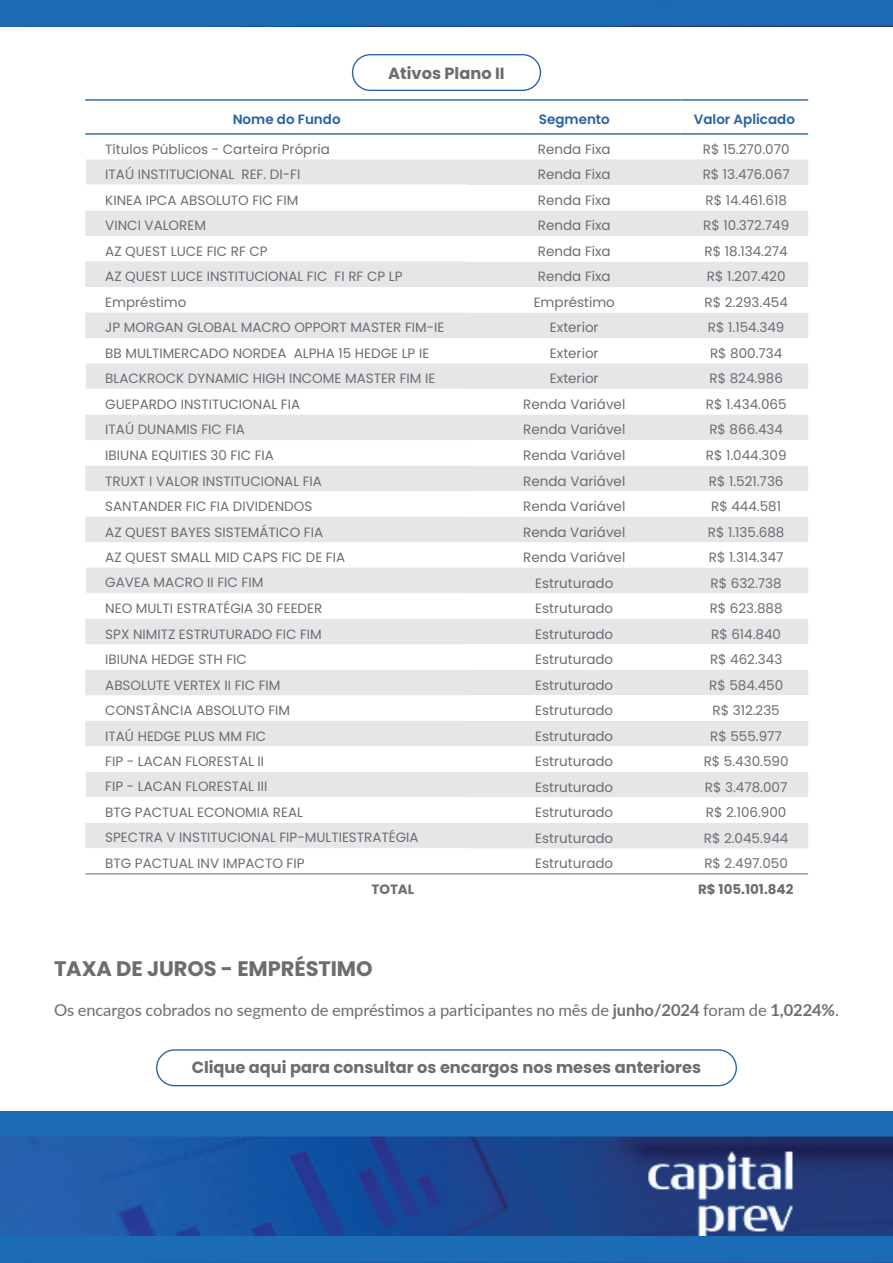
<style>
.page{position:relative;width:893px;height:1263px;background:#fff}
.page>*{position:absolute;margin:0;border:0;box-sizing:border-box;transform-origin:0 0}
.t1{font:700 21px "Poppins";letter-spacing:-.005em;color:#6c6d70}
.t2{font:16.5px "Lato";letter-spacing:-.005em;color:#6c6d70}
.t3{font:700 16.2px "Poppins";color:#6c6d70}
.t4{font:13.5px "Poppins";color:#6c6d70}
.t5{font:600 13.5px "Poppins";color:#2861a6}
.t6{font:700 13.5px "Poppins";color:#6c6d70}
.s1{font-weight:700}
</style>
<div class="page">
<div style="left:156px;top:1049px;width:581px;height:37px;border:1px solid #2861a6;border-radius:18px"></div>
<img style="left:0;top:1111px;width:893px;height:126px">
<div style="left:352px;top:54px;width:189px;height:37px;border:1px solid #2861a6;border-radius:18px"></div>
<svg style="left:85px;top:159px;width:723px;height:689px;fill:#e5e6e8"></svg>
<svg style="left:468px;top:236px;width:340px;height:639px"></svg>
<hr style="left:85px;top:99px;width:383px;height:2px;background:#2861a6">
<hr style="left:468px;top:99px;width:213px;height:2px;background:#2861a6">
<hr style="left:681px;top:99px;width:127px;height:2px;background:#2861a6">
<hr style="left:85px;top:133px;width:383px;height:2px;background:#2861a6">
<hr style="left:468px;top:133px;width:213px;height:2px;background:#2861a6">
<hr style="left:681px;top:133px;width:127px;height:2px;background:#2861a6">
<svg style="left:85px;top:159px;width:1px;height:25px"></svg>
<hr style="left:85px;top:184px;width:383px;height:1px;background:#fff">
<svg style="left:85px;top:364px;width:1px;height:25px"></svg>
<hr style="left:85px;top:389px;width:383px;height:1px;background:#fff">
<svg style="left:85px;top:568px;width:1px;height:25px"></svg>
<hr style="left:85px;top:593px;width:383px;height:1px;background:#fff">
<svg style="left:85px;top:772px;width:1px;height:25px"></svg>
<hr style="left:85px;top:797px;width:383px;height:1px;background:#fff">
<hr style="left:85px;top:873px;width:383px;height:1px;background:#6c6d70">
<hr style="left:468px;top:873px;width:213px;height:1px;background:#6c6d70">
<hr style="left:681px;top:873px;width:127px;height:1px;background:#6c6d70">
<div style="left:0;top:1237px;width:893px;height:26px;background:#1b6bb5"></div>
<div style="left:0;top:0;width:893px;height:26px;background:#1b6bb5"></div>
<p class="t3" style="left:388px;top:64px;width:118px">Ativos Plano II</p>
<p class="t5" style="left:233px;top:111px;width:109px">Nome do Fundo</p>
<p class="t5" style="left:539px;top:111px;width:72px">Segmento</p>
<p class="t5" style="left:694px;top:111px;width:103px">Valor Aplicado</p>
<p class="t4" style="left:105px;top:142px;width:226px">Títulos Públicos - Carteira Própria</p>
<p class="t4" style="left:538px;top:142px;width:74px">Renda Fixa</p>
<p class="t4" style="left:703px;top:142px;width:88px">R$ 15.270.070</p>
<p class="t4" style="left:105px;top:166px;width:197px">ITAÚ INSTITUCIONAL REF. DI-FI</p>
<p class="t4" style="left:538px;top:167px;width:74px">Renda Fixa</p>
<p class="t4" style="left:703px;top:167px;width:89px">R$ 13.476.067</p>
<p class="t4" style="left:105px;top:192px;width:195px">KINEA IPCA ABSOLUTO FIC FIM</p>
<p class="t4" style="left:538px;top:192px;width:74px">Renda Fixa</p>
<p class="t4" style="left:705px;top:192px;width:83px">R$ 14.461.618</p>
<p class="t4" style="left:105px;top:218px;width:102px">VINCI VALOREM</p>
<p class="t4" style="left:538px;top:218px;width:74px">Renda Fixa</p>
<p class="t4" style="left:703px;top:218px;width:88px">R$ 10.372.749</p>
<p class="t4" style="left:105px;top:243px;width:164px">AZ QUEST LUCE FIC RF CP</p>
<p class="t4" style="left:538px;top:243px;width:74px">Renda Fixa</p>
<p class="t4" style="left:705px;top:243px;width:85px">R$ 18.134.274</p>
<p class="t4" style="left:105px;top:269px;width:299px">AZ QUEST LUCE INSTITUCIONAL FIC FI RF CP LP</p>
<p class="t4" style="left:538px;top:269px;width:74px">Renda Fixa</p>
<p class="t4" style="left:707px;top:269px;width:80px">R$ 1.207.420</p>
<p class="t4" style="left:105px;top:294px;width:83px">Empréstimo</p>
<p class="t4" style="left:534px;top:294px;width:83px">Empréstimo</p>
<p class="t4" style="left:704px;top:294px;width:85px">R$ 2.293.454</p>
<p class="t4" style="left:105px;top:320px;width:341px">JP MORGAN GLOBAL MACRO OPPORT MASTER FIM-IE</p>
<p class="t4" style="left:550px;top:320px;width:50px">Exterior</p>
<p class="t4" style="left:708px;top:320px;width:78px">R$ 1.154.349</p>
<p class="t4" style="left:105px;top:345px;width:325px">BB MULTIMERCADO NORDEA ALPHA 15 HEDGE LP IE</p>
<p class="t4" style="left:550px;top:345px;width:50px">Exterior</p>
<p class="t4" style="left:710px;top:345px;width:74px">R$ 800.734</p>
<p class="t4" style="left:105px;top:371px;width:332px">BLACKROCK DYNAMIC HIGH INCOME MASTER FIM IE</p>
<p class="t4" style="left:550px;top:371px;width:50px">Exterior</p>
<p class="t4" style="left:709px;top:371px;width:75px">R$ 824.986</p>
<p class="t4" style="left:105px;top:397px;width:196px">GUEPARDO INSTITUCIONAL FIA</p>
<p class="t4" style="left:523px;top:396px;width:104px">Renda Variável</p>
<p class="t4" style="left:706px;top:396px;width:82px">R$ 1.434.065</p>
<p class="t4" style="left:105px;top:422px;width:141px">ITAÚ DUNAMIS FIC FIA</p>
<p class="t4" style="left:523px;top:422px;width:104px">Renda Variável</p>
<p class="t4" style="left:709px;top:422px;width:75px">R$ 866.434</p>
<p class="t4" style="left:105px;top:447px;width:170px">IBIUNA EQUITIES 30 FIC FIA</p>
<p class="t4" style="left:523px;top:447px;width:104px">Renda Variável</p>
<p class="t4" style="left:706px;top:447px;width:82px">R$ 1.044.309</p>
<p class="t4" style="left:105px;top:473px;width:218px">TRUXT I VALOR INSTITUCIONAL FIA</p>
<p class="t4" style="left:523px;top:473px;width:104px">Renda Variável</p>
<p class="t4" style="left:709px;top:473px;width:76px">R$ 1.521.736</p>
<p class="t4" style="left:105px;top:498px;width:209px">SANTANDER FIC FIA DIVIDENDOS</p>
<p class="t4" style="left:523px;top:498px;width:104px">Renda Variável</p>
<p class="t4" style="left:711px;top:498px;width:71px">R$ 444.581</p>
<p class="t4" style="left:105px;top:524px;width:219px">AZ QUEST BAYES SISTEMÁTICO FIA</p>
<p class="t4" style="left:523px;top:524px;width:104px">Renda Variável</p>
<p class="t4" style="left:708px;top:524px;width:78px">R$ 1.135.688</p>
<p class="t4" style="left:105px;top:549px;width:241px">AZ QUEST SMALL MID CAPS FIC DE FIA</p>
<p class="t4" style="left:523px;top:549px;width:104px">Renda Variável</p>
<p class="t4" style="left:709px;top:549px;width:76px">R$ 1.314.347</p>
<p class="t4" style="left:105px;top:575px;width:160px">GAVEA MACRO II FIC FIM</p>
<p class="t4" style="left:535px;top:575px;width:80px">Estruturado</p>
<p class="t4" style="left:711px;top:575px;width:73px">R$ 632.738</p>
<p class="t4" style="left:105px;top:601px;width:219px">NEO MULTI ESTRATÉGIA 30 FEEDER</p>
<p class="t4" style="left:535px;top:600px;width:80px">Estruturado</p>
<p class="t4" style="left:710px;top:600px;width:74px">R$ 623.888</p>
<p class="t4" style="left:105px;top:626px;width:218px">SPX NIMITZ ESTRUTURADO FIC FIM</p>
<p class="t4" style="left:535px;top:626px;width:80px">Estruturado</p>
<p class="t4" style="left:711px;top:626px;width:71px">R$ 614.840</p>
<p class="t4" style="left:105px;top:651px;width:143px">IBIUNA HEDGE STH FIC</p>
<p class="t4" style="left:535px;top:651px;width:80px">Estruturado</p>
<p class="t4" style="left:710px;top:651px;width:74px">R$ 462.343</p>
<p class="t4" style="left:105px;top:677px;width:177px">ABSOLUTE VERTEX II FIC FIM</p>
<p class="t4" style="left:535px;top:677px;width:80px">Estruturado</p>
<p class="t4" style="left:709px;top:677px;width:75px">R$ 584.450</p>
<p class="t4" style="left:105px;top:703px;width:186px">CONSTÂNCIA ABSOLUTO FIM</p>
<p class="t4" style="left:535px;top:703px;width:80px">Estruturado</p>
<p class="t4" style="left:712px;top:703px;width:69px">R$ 312.235</p>
<p class="t4" style="left:105px;top:728px;width:162px">ITAÚ HEDGE PLUS MM FIC</p>
<p class="t4" style="left:535px;top:728px;width:80px">Estruturado</p>
<p class="t4" style="left:710px;top:728px;width:73px">R$ 555.977</p>
<p class="t4" style="left:105px;top:754px;width:160px">FIP - LACAN FLORESTAL II</p>
<p class="t4" style="left:535px;top:754px;width:80px">Estruturado</p>
<p class="t4" style="left:704px;top:754px;width:86px">R$ 5.430.590</p>
<p class="t4" style="left:105px;top:779px;width:164px">FIP - LACAN FLORESTAL III</p>
<p class="t4" style="left:535px;top:779px;width:80px">Estruturado</p>
<p class="t4" style="left:705px;top:779px;width:84px">R$ 3.478.007</p>
<p class="t4" style="left:105px;top:805px;width:199px">BTG PACTUAL ECONOMIA REAL</p>
<p class="t4" style="left:535px;top:805px;width:80px">Estruturado</p>
<p class="t4" style="left:706px;top:805px;width:82px">R$ 2.106.900</p>
<p class="t4" style="left:105px;top:830px;width:315px">SPECTRA V INSTITUCIONAL FIP-MULTIESTRATÉGIA</p>
<p class="t4" style="left:535px;top:830px;width:80px">Estruturado</p>
<p class="t4" style="left:704px;top:830px;width:86px">R$ 2.045.944</p>
<p class="t4" style="left:105px;top:856px;width:201px">BTG PACTUAL INV IMPACTO FIP</p>
<p class="t4" style="left:535px;top:855px;width:80px">Estruturado</p>
<p class="t4" style="left:704px;top:855px;width:85px">R$ 2.497.050</p>
<p class="t6" style="left:371px;top:881px;width:44px">TOTAL</p>
<p class="t6" style="left:698px;top:881px;width:97px">R$ 105.101.842</p>
<h1 class="t1" style="left:54px;top:957px;width:320px">TAXA DE JUROS - EMPRÉSTIMO</h1>
<p class="t2" style="left:54px;top:998px;width:786px">Os encargos cobrados no segmento de empréstimos a participantes no mês de <span class="s1">junho/2024</span> foram de <span class="s1">1,0224%</span>.</p>
<p class="t3" style="left:192px;top:1058px;width:511px">Clique aqui para consultar os encargos nos meses anteriores</p>
</div>
